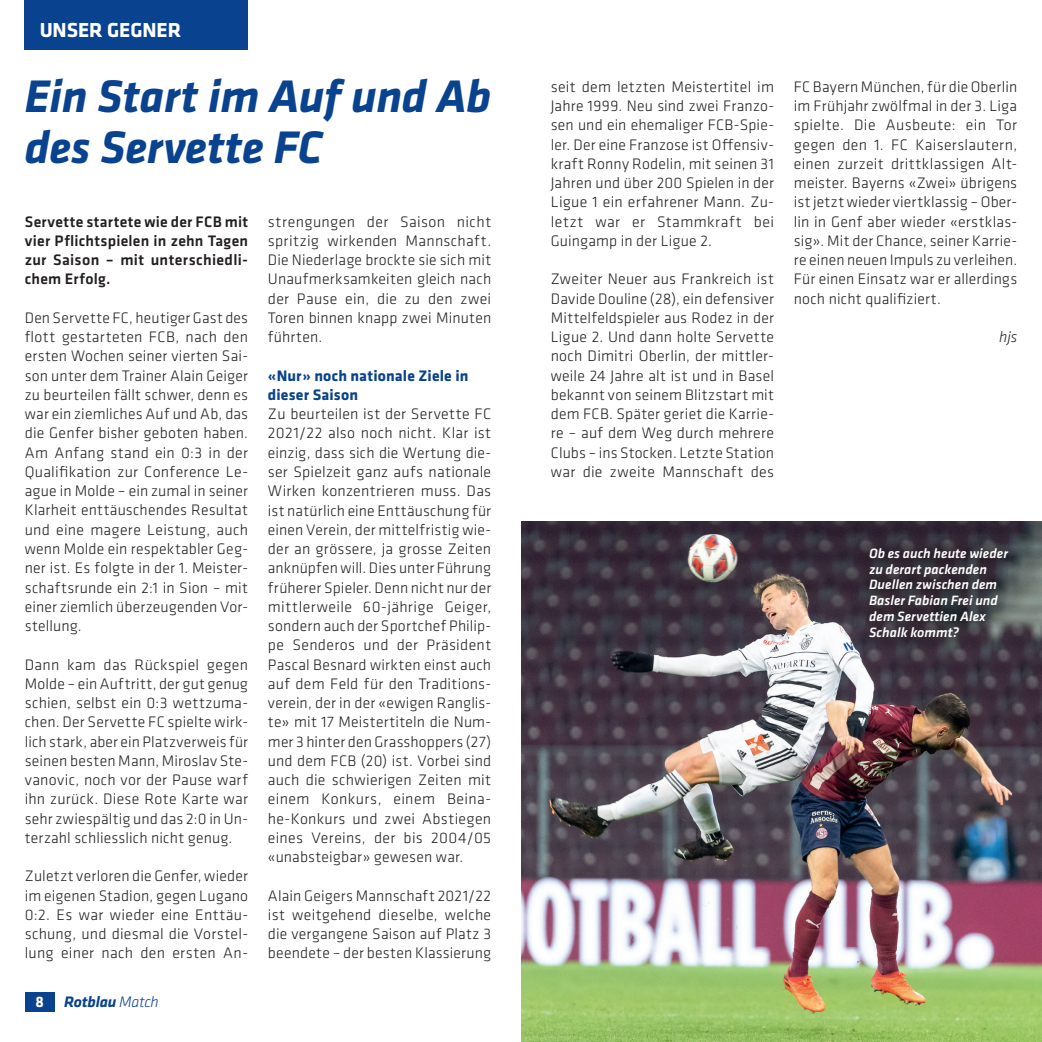
<style>
.page{position:relative;width:1042px;height:1042px;background:#fff}
.page>*{position:absolute;margin:0;border:0;box-sizing:border-box;transform-origin:0 0}
.t1{font:italic 700 47.25px/50.8px "Klavika";letter-spacing:-.01em;color:#09428e}
.t2{font:700 21px "Klavika";letter-spacing:-.005em;color:#fff}
.t3{font:300 15.75px/19.2px "Klavika";letter-spacing:.01em;color:#231f20;text-align:justify}
.t4{font:500 15.75px/19.2px "Klavika";letter-spacing:.015em;color:#231f20;text-align:justify}
.t5{font:700 15.75px/19.2px "Klavika";letter-spacing:.01em;color:#09428e}
.t6{font:italic 700 15.75px "Klavika";letter-spacing:-.015em;color:#09428e}
.t7{font:italic 300 15.75px "Klavika";color:#231f20}
.t8{font:700 15.75px "Klavika";color:#fff}
.t9{font:italic 500 14px/15.8px "Klavika";letter-spacing:.005em;color:#fff}
.s1{font-weight:300}
</style>
<div class="page">
<div style="left:25px;top:992px;width:30px;height:20px;background:#09428e"></div>
<div style="left:25px;top:0;width:223px;height:50px;background:#09428e"></div>
<img style="left:521px;top:521px;width:521px;height:521px">
<svg style="left:856px;top:535px;width:164px;height:115px;background:#39343d"></svg>
<h2 class="t2" style="left:40px;top:15px;width:143px">UNSER GEGNER</h2>
<h1 class="t1" style="left:25px;top:69px;width:467px">Ein Start im Auf und Ab des Servette FC</h1>
<p class="t3" style="left:551px;top:77px;width:225px">seit dem letzten Meistertitel im Jahre 1999. Neu sind zwei Franzo&shy;sen und ein ehemaliger FCB-Spie&shy;ler. Der eine Franzose ist Offensiv&shy;kraft Ronny Rodelin, mit seinen 31<br>Jahren und über 200 Spielen in der Ligue 1 ein erfahrener Mann. Zu&shy;letzt war er Stammkraft bei Guingamp in der Ligue 2.</p>
<p class="t3" style="left:551px;top:269px;width:225px">Zweiter Neuer aus Frankreich ist Davide Douline (28), ein defensiver Mittelfeldspieler aus Rodez in der Ligue 2. Und dann holte Servette noch Dimitri Oberlin, der mittler&shy;weile 24 Jahre alt ist und in Basel bekannt von seinem Blitzstart mit dem FCB. Später geriet die Karrie&shy;re – auf dem Weg durch mehrere Clubs – ins Stocken. Letzte Station war die zweite Mannschaft des</p>
<p class="t4" style="left:25px;top:211px;width:225px">Servette startete wie der FCB mit vier Pflichtspielen in zehn Tagen zur Saison – mit unterschiedli&shy;chem Erfolg.</p>
<p class="t3" style="left:25px;top:308px;width:225px">Den Servette FC, heutiger Gast des flott gestarteten FCB, nach den ersten Wochen seiner vierten Sai&shy;son unter dem Trainer Alain Geiger zu beurteilen fällt schwer, denn es war ein ziemliches Auf und Ab, das die Genfer bisher geboten haben.<br>Am Anfang stand ein 0:3 in der Qualifikation zur Conference Le&shy;ague in Molde – ein zumal in seiner Klarheit enttäuschendes Resultat und eine magere Leistung, auch wenn Molde ein respektabler Geg&shy;ner ist. Es folgte in der 1. Meister&shy;schaftsrunde ein 2:1 in Sion – mit einer ziemlich überzeugenden Vor&shy;stellung.</p>
<p class="t3" style="left:25px;top:654px;width:225px">Dann kam das Rückspiel gegen Molde – ein Auftritt, der gut genug schien, selbst ein 0:3 wettzuma&shy;chen. Der Servette FC spielte wirk&shy;lich stark, aber ein Platzverweis für seinen besten Mann, Miroslav Ste&shy;vanovic, noch vor der Pause warf ihn zurück. Diese Rote Karte war sehr zwiespältig und das 2:0 in Un&shy;terzahl schliesslich nicht genug.</p>
<p class="t3" style="left:25px;top:866px;width:225px">Zuletzt verloren die Genfer, wieder im eigenen Stadion, gegen Lugano 0:2. Es war wieder eine Enttäu&shy;schung, und diesmal die Vorstel&shy;lung einer nach den ersten An-</p>
<p class="t3" style="left:268px;top:212px;width:225px">strengungen der Saison nicht spritzig wirkenden Mannschaft.<br>Die Niederlage brockte sie sich mit Unaufmerksamkeiten gleich nach der Pause ein, die zu den zwei Toren binnen knapp zwei Minuten führten.</p>
<p class="t5" style="left:268px;top:365px;width:202px">«Nur» noch nationale Ziele in dieser Saison</p>
<p class="t3" style="left:268px;top:404px;width:225px">Zu beurteilen ist der Servette FC 2021/22 also noch nicht. Klar ist einzig, dass sich die Wertung die&shy;ser Spielzeit ganz aufs nationale Wirken konzentrieren muss. Das ist natürlich eine Enttäuschung für einen Verein, der mittelfristig wie&shy;der an grössere, ja grosse Zeiten anknüpfen will. Dies unter Führung früherer Spieler. Denn nicht nur der mittlerweile 60-jährige Geiger, sondern auch der Sportchef Philip&shy;pe Senderos und der Präsident Pascal Besnard wirkten einst auch auf dem Feld für den Traditions&shy;verein, der in der «ewigen Ranglis&shy;te» mit 17 Meistertiteln die Num&shy;mer 3 hinter den Grasshoppers (27) und dem FCB (20) ist. Vorbei sind auch die schwierigen Zeiten mit einem Konkurs, einem Beina&shy;he-Konkurs und zwei Abstiegen eines Vereins, der bis 2004/05 «unabsteigbar» gewesen war.</p>
<p class="t3" style="left:268px;top:885px;width:225px">Alain Geigers Mannschaft 2021/22 ist weitgehend dieselbe, welche die vergangene Saison auf Platz 3 beendete – der besten Klassierung</p>
<p class="t8" style="left:35px;top:990px;width:10px">8</p>
<p class="t6" style="left:64px;top:990px;width:96px">Rotblau <span class="s1">Match</span></p>
<p class="t3" style="left:794px;top:77px;width:225px">FC Bayern München, für die Oberlin im Frühjahr zwölfmal in der 3. Liga spielte. Die Ausbeute: ein Tor gegen den 1. FC Kaiserslautern, einen zurzeit drittklassigen Alt&shy;meister. Bayerns «Zwei» übrigens ist jetzt wieder viertklassig – Ober&shy;lin in Genf aber wieder «erstklas&shy;sig». Mit der Chance, seiner Karrie&shy;re einen neuen Impuls zu verleihen.<br>Für einen Einsatz war er allerdings noch nicht qualifiziert.</p>
<p class="t7" style="left:999px;top:327px;width:20px">hjs</p>
<p class="t9" style="left:869px;top:545px;width:140px">Ob es auch heute wieder zu derart packenden<br>Duellen zwischen dem<br>Basler Fabian Frei und dem Servettien Alex<br>Schalk kommt?</p>
</div>
